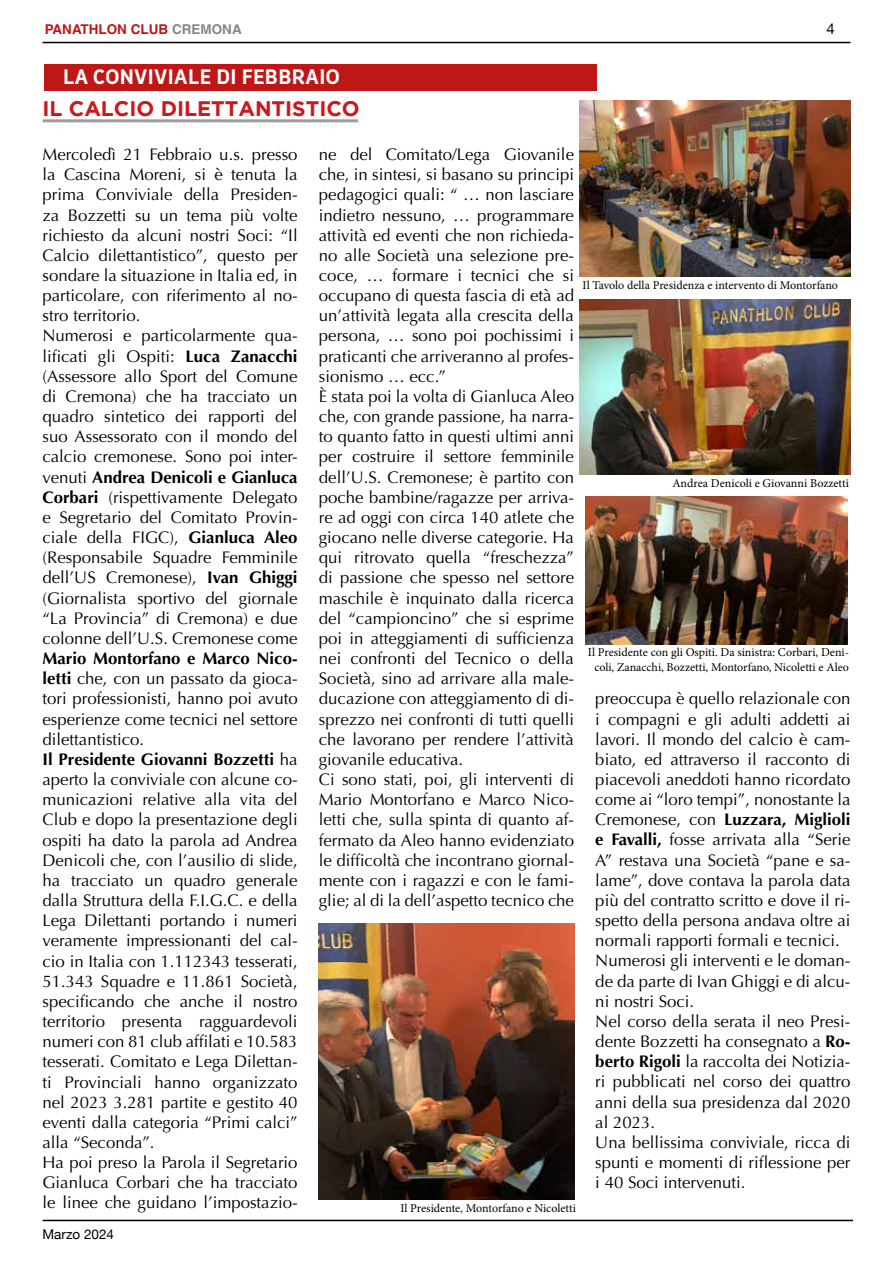
<style>
.page{position:relative;width:893px;height:1263px;background:#fff}
.page>*{position:absolute;margin:0;border:0;box-sizing:border-box;transform-origin:0 0}
.t1{font:700 21px "Gotham";color:#cd171a}
.t2{font:700 19.5px "Oceania";color:#fff}
.t3{font:16.8px/20.1px "Optima";color:#000}
.t4{font:15px "Helvetica Neue";color:#000}
.t5{font:700 13.5px "Helvetica";color:#be1716}
.t6{font:13.5px "Helvetica Neue";color:#000}
.t7{font:12px/14.4px "Minion Pro";color:#000;text-align:center}
.s1{color:#878787}
.s2{font-weight:700}
</style>
<div class="page">
<hr style="left:43px;top:1220px;width:810px;height:1px;background:#000">
<div style="left:44px;top:64px;width:553px;height:26px;background:#be1716"></div>
<hr style="left:43px;top:119px;width:315px;height:3px;background:#9d9d9c">
<img style="left:319px;top:923px;width:255px;height:276px">
<img style="left:580px;top:101px;width:270px;height:175px">
<img style="left:580px;top:299px;width:270px;height:175px">
<img style="left:586px;top:497px;width:262px;height:147px">
<hr style="left:43px;top:42px;width:807px;height:1px;background:#000">
<p class="t5" style="left:45px;top:21px;width:198px">PANATHLON CLUB <span class="s1">CREMONA</span></p>
<p class="t4" style="left:827px;top:18px;width:10px">4</p>
<p class="t2" style="left:63px;top:65px;width:279px">LA CONVIVIALE DI FEBBRAIO</p>
<p class="t1" style="left:43px;top:97px;width:319px">IL CALCIO DILETTANTISTICO</p>
<p class="t3" style="left:43px;top:144px;width:257px">Mercoledì 21 Febbraio u.s. presso la Cascina Moreni, si è tenuta la prima Conviviale della Presiden&shy;za Bozzetti su un tema più volte richiesto da alcuni nostri Soci: “Il Calcio dilettantistico”, questo per sondare la situazione in Italia ed, in particolare, con riferimento al no&shy;stro territorio.<br>Numerosi e particolarmente qua&shy;lificati gli Ospiti: <span class="s2">Luca Zanacchi </span>(Assessore allo Sport del Comune di Cremona) che ha tracciato un quadro sintetico dei rapporti del suo Assessorato con il mondo del calcio cremonese. Sono poi inter&shy;venuti <span class="s2">Andrea Denicoli e Gianluca Corbari</span> (rispettivamente Delegato e Segretario del Comitato Provin&shy;ciale della FIGC), <span class="s2">Gianluca Aleo </span>(Responsabile Squadre Femminile dell’US Cremonese), <span class="s2">Ivan Ghiggi </span>(Giornalista sportivo del giornale “La Provincia” di Cremona) e due colonne dell’U.S. Cremonese come</p>
<p class="t3" style="left:43px;top:648px;width:257px"><span class="s2">Mario Montorfano e Marco Nico&shy;letti</span> che, con un passato da gioca&shy;tori professionisti, hanno poi avuto esperienze come tecnici nel settore dilettantistico.<br><span class="s2">Il Presidente Giovanni Bozzetti</span> ha aperto la conviviale con alcune co&shy;municazioni relative alla vita del Club e dopo la presentazione degli ospiti ha dato la parola ad Andrea Denicoli che, con l’ausilio di slide, ha tracciato un quadro generale dalla Struttura della F.I.G.C. e della Lega Dilettanti portando i numeri veramente impressionanti del cal&shy;cio in Italia con 1.112343 tesserati, 51.343 Squadre e 11.861 Società, specificando che anche il nostro territorio presenta ragguardevoli numeri con 81 club affilati e 10.583 tesserati. Comitato e Lega Dilettan&shy;ti Provinciali hanno organizzato nel 2023 3.281 partite e gestito 40 eventi dalla categoria “Primi calci” alla “Seconda”.<br>Ha poi preso la Parola il Segretario Gianluca Corbari che ha tracciato le linee che guidano l’impostazio-</p>
<p class="t3" style="left:319px;top:144px;width:257px">ne del Comitato/Lega Giovanile che, in sintesi, si basano su principi pedagogici quali: “ … non lasciare indietro nessuno, … programmare attività ed eventi che non richieda&shy;no alle Società una selezione pre&shy;coce, … formare i tecnici che si occupano di questa fascia di età ad un’attività legata alla crescita della persona, … sono poi pochissimi i praticanti che arriveranno al profes&shy;sionismo … ecc.”<br>È stata poi la volta di Gianluca Aleo che, con grande passione, ha narra&shy;to quanto fatto in questi ultimi anni per costruire il settore femminile dell’U.S. Cremonese; è partito con poche bambine/ragazze per arriva&shy;re ad oggi con circa 140 atlete che giocano nelle diverse categorie. Ha qui ritrovato quella “freschezza” di passione che spesso nel settore maschile è inquinato dalla ricerca del “campioncino” che si esprime poi in atteggiamenti di sufficienza nei confronti del Tecnico o della Società, sino ad arrivare alla male&shy;ducazione con atteggiamento di di&shy;sprezzo nei confronti di tutti quelli che lavorano per rendere l’attività giovanile educativa.<br>Ci sono stati, poi, gli interventi di Mario Montorfano e Marco Nico&shy;letti che, sulla spinta di quanto af&shy;fermato da Aleo hanno evidenziato le difficoltà che incontrano giornal&shy;mente con i ragazzi e con le fami&shy;glie; al di la dell’aspetto tecnico che</p>
<p class="t7" style="left:583px;top:278px;width:257px">Il Tavolo della Presidenza e intervento di Montorfano</p>
<p class="t7" style="left:672px;top:476px;width:178px">Andrea Denicoli e Giovanni Bozzetti</p>
<p class="t7" style="left:588px;top:645px;width:263px">Il Presidente con gli Ospiti. Da sinistra: Corbari, Deni&shy;coli, Zanacchi, Bozzetti, Montorfano, Nicoletti e Aleo</p>
<p class="t3" style="left:595px;top:689px;width:257px">preoccupa è quello relazionale con i compagni e gli adulti addetti ai lavori. Il mondo del calcio è cam&shy;biato, ed attraverso il racconto di piacevoli aneddoti hanno ricordato come ai “loro tempi”, nonostante la<br>Cremonese, con <span class="s2">Luzzara, Miglioli e Favalli,</span> fosse arrivata alla “Serie<br>A” restava una Società “pane e sa&shy;lame”, dove contava la parola data più del contratto scritto e dove il ri&shy;spetto della persona andava oltre ai normali rapporti formali e tecnici.<br>Numerosi gli interventi e le doman&shy;de da parte di Ivan Ghiggi e di alcu&shy;ni nostri Soci.<br>Nel corso della serata il neo Presi&shy;dente Bozzetti ha consegnato a <span class="s2">Ro&shy;berto Rigoli</span> la raccolta dei Notizia&shy;ri pubblicati nel corso dei quattro anni della sua presidenza dal 2020 al 2023.<br>Una bellissima conviviale, ricca di spunti e momenti di riflessione per i 40 Soci intervenuti.</p>
<p class="t7" style="left:400px;top:1201px;width:177px">Il Presidente, Montorfano e Nicoletti</p>
<p class="t6" style="left:43px;top:1224px;width:73px">Marzo 2024</p>
</div>
